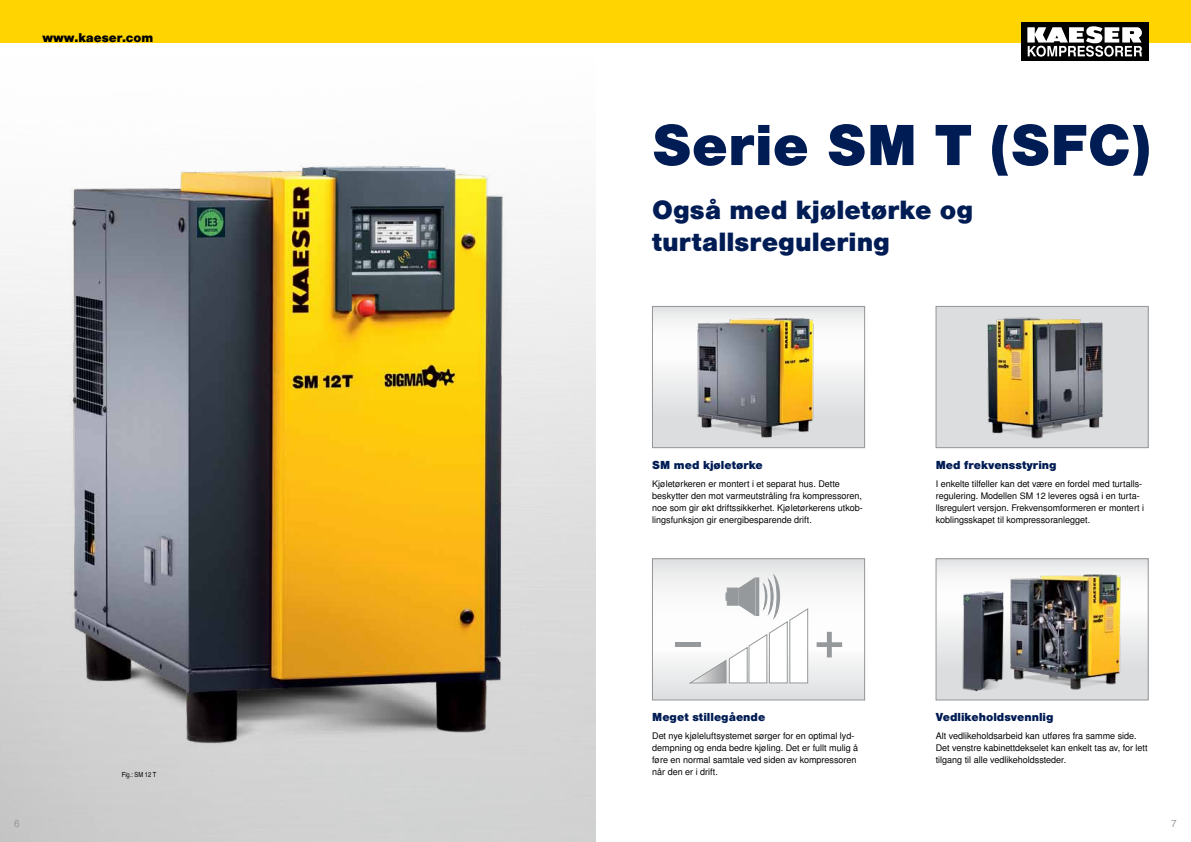
<style>
.page{position:relative;width:1191px;height:842px;background:#fff}
.page>*{position:absolute;margin:0;border:0;box-sizing:border-box;transform-origin:0 0}
.t1{font:900 55px "Nimbus San L";color:#001c54}
.t2{font:900 25px/32px "Nimbus San L";color:#001c54}
.t3{font:900 12px "Nimbus San L";color:#000}
.t4{font:900 11px "Nimbus San L";color:#001c54}
.t5{font:10px "Nimbus San L";color:#939598}
.t6{font:9px/12px "Nimbus San L";color:#000}
.t7{font:7px "Nimbus San L Reg Con";color:#000}
</style>
<div class="page">
<div style="left:0;top:0;width:1191px;height:43px;background:#ffd400"></div>
<div style="left:1020px;top:22px;width:128px;height:39px;background:#000"></div>
<svg style="left:1027px;top:26px;width:115px;height:31px"></svg>
<svg style="left:654px;top:308px;width:209px;height:138px"></svg>
<img style="left:687px;top:308px;width:137px;height:138px">
<div style="left:652px;top:306px;width:213px;height:142px;border:1px solid #939598"></div>
<svg style="left:937px;top:560px;width:209px;height:138px"></svg>
<img style="left:949px;top:560px;width:186px;height:138px">
<div style="left:935px;top:558px;width:213px;height:142px;border:1px solid #939598"></div>
<div style="left:936px;top:306px;width:212px;height:142px;background:#dcddde"></div>
<img style="left:987px;top:317px;width:116px;height:122px">
<div style="left:935px;top:306px;width:213px;height:142px;border:1px solid #939598"></div>
<img style="left:6px;top:118px;width:567px;height:684px">
<svg style="left:654px;top:560px;width:209px;height:138px"></svg>
<svg style="left:689px;top:574px;width:119px;height:109px"></svg>
<svg style="left:816px;top:632px;width:26px;height:25px"></svg>
<div style="left:675px;top:642px;width:25px;height:5px;background:#96999b"></div>
<div style="left:652px;top:558px;width:213px;height:142px;border:1px solid #939598"></div>
<h3 class="t3" style="left:43px;top:30px;width:112px">www.kaeser.com</h3>
<p class="t7" style="left:122px;top:770px;width:36px">Fig.: SM 12 T</p>
<h1 class="t1" style="left:652px;top:111px;width:501px">Serie SM T (SFC)</h1>
<h2 class="t2" style="left:652px;top:194px;width:322px">Også med kjøletørke og turtallsregulering</h2>
<p class="t4" style="left:652px;top:458px;width:112px">SM med kjøletørke</p>
<p class="t6" style="left:652px;top:478px;width:212px">Kjøletørkeren er montert i et separat hus. Dette beskytter den mot varmeutstråling fra kompressoren, noe som gir økt driftssikkerhet. Kjøletørkerens utkob&shy;lingsfunksjon gir energibesparende drift.</p>
<p class="t4" style="left:935px;top:458px;width:122px">Med frekvensstyring</p>
<p class="t6" style="left:935px;top:478px;width:210px">I enkelte tilfeller kan det være en fordel med turtalls&shy;regulering. Modellen SM 12 leveres også i en turta&shy;llsregulert versjon. Frekvensomformeren er montert i koblingsskapet til kompressoranlegget.</p>
<p class="t4" style="left:652px;top:710px;width:115px">Meget stillegående</p>
<p class="t6" style="left:652px;top:730px;width:207px">Det nye kjøleluftsystemet sørger for en optimal lyd&shy;dempning og enda bedre kjøling. Det er fullt mulig å føre en normal samtale ved siden av kompressoren når den er i drift.</p>
<p class="t4" style="left:935px;top:710px;width:119px">Vedlikeholdsvennlig</p>
<p class="t6" style="left:935px;top:730px;width:213px">Alt vedlikeholdsarbeid kan utføres fra samme side.<br>Det venstre kabinettdekselet kan enkelt tas av, for lett tilgang til alle vedlikeholdssteder.</p>
<p class="t5" style="left:14px;top:817px;width:7px">6</p>
<p class="t5" style="left:1171px;top:817px;width:7px">7</p>
</div>
